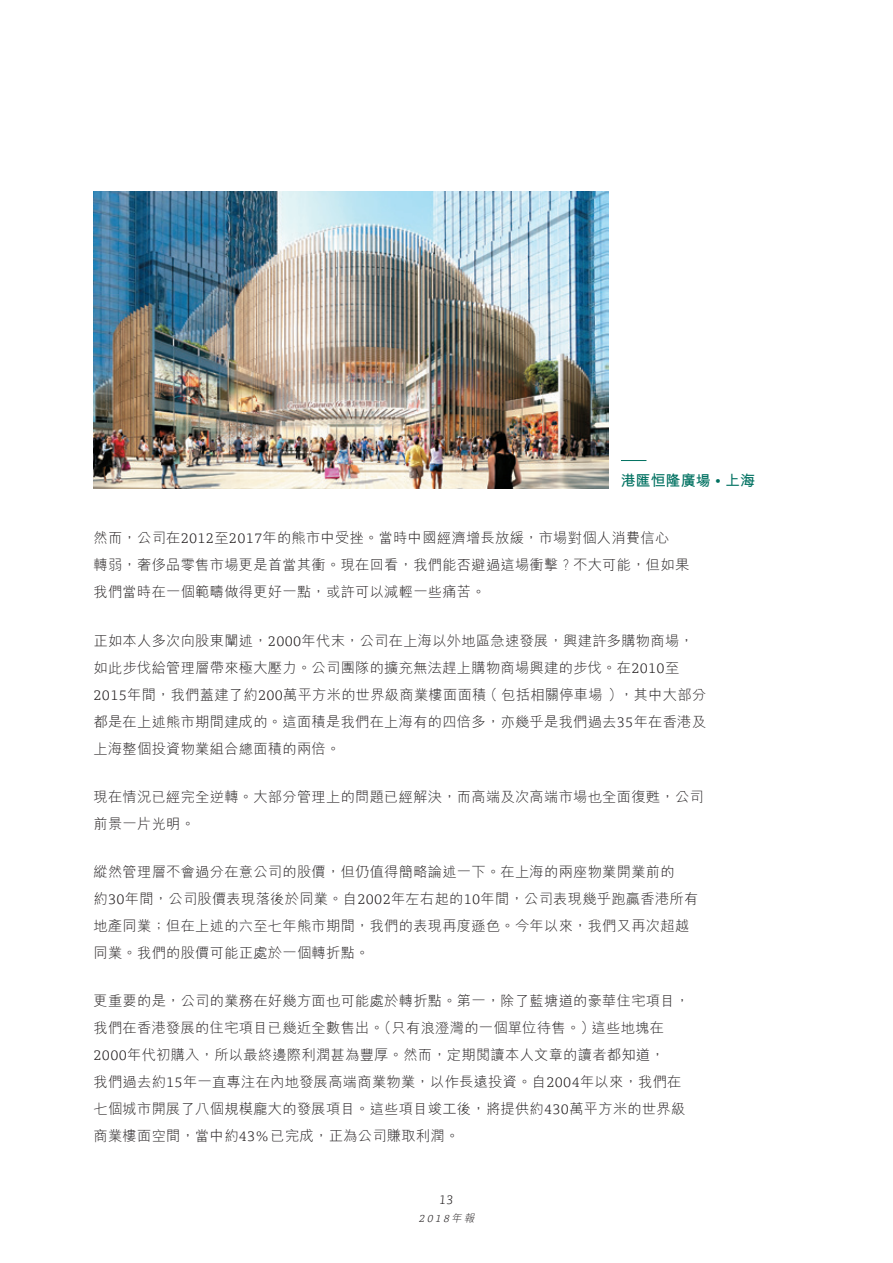
<style>
.page{position:relative;width:893px;height:1263px;background:#fff}
.page>*{position:absolute;margin:0;border:0;box-sizing:border-box;transform-origin:0 0}
.t1{font:700 15px "M Hei HK";color:#007161}
.t2{font:300 14.25px/27px "M Hei HK";letter-spacing:.02em;color:#231f20}
.t3{font:italic 300 12.75px "Tisa OT";color:#231f20}
.t4{font:italic 300 10.5px "Tisa OT";color:#231f20}
.s1{font-size:10.5px}
.s2{font-family:"Tisa OT"}
.s3{font-family:"M Hei HK"}
</style>
<div class="page">
<svg style="left:621px;top:460px;width:25px;height:1px"></svg>
<img style="left:94px;top:191px;width:514px;height:297px">
<p class="t1" style="left:621px;top:470px;width:136px">港匯恒隆廣場 <span class="s1">‧</span> 上海</p>
<p class="t2" style="left:94px;top:524px;width:597px">然而，公司在<span class="s2">2012</span>至<span class="s2">2017</span>年的熊市中受挫。當時中國經濟增長放緩，市場對個人消費信心<br>轉弱，奢侈品零售市場更是首當其衝。現在回看，我們能否避過這場衝擊？不大可能，但如果我們當時在一個範疇做得更好一點，或許可以減輕一些痛苦。</p>
<p class="t2" style="left:94px;top:627px;width:614px">正如本人多次向股東闡述，<span class="s2">2000</span>年代末，公司在上海以外地區急速發展，興建許多購物商場，如此步伐給管理層帶來極大壓力。公司團隊的擴充無法趕上購物商場興建的步伐。在<span class="s2">2010</span>至<span class="s2">2015</span>年間，我們蓋建了約<span class="s2">200</span>萬平方米的世界級商業樓面面積﹙包括相關停車場﹚，其中大部分都是在上述熊市期間建成的。這面積是我們在上海有的四倍多，亦幾乎是我們過去<span class="s2">35</span>年在香港及上海整個投資物業組合總面積的兩倍。</p>
<p class="t2" style="left:94px;top:783px;width:612px">現在情況已經完全逆轉。大部分管理上的問題已經解決，而高端及次高端市場也全面復甦，公司前景一片光明。</p>
<p class="t2" style="left:94px;top:858px;width:606px">縱然管理層不會過分在意公司的股價，但仍值得簡略論述一下。在上海的兩座物業開業前的約<span class="s2">30</span>年間，公司股價表現落後於同業。自<span class="s2">2002</span>年左右起的<span class="s2">10</span>年間，公司表現幾乎跑贏香港所有地產同業；但在上述的六至七年熊市期間，我們的表現再度遜色。今年以來，我們又再次超越同業。我們的股價可能正處於一個轉折點。</p>
<p class="t2" style="left:94px;top:987px;width:597px">更重要的是，公司的業務在好幾方面也可能處於轉折點。第一，除了藍塘道的豪華住宅項目，我們在香港發展的住宅項目已幾近全數售出。（只有浪澄灣的一個單位待售。）這些地塊在<span class="s2">2000</span>年代初購入，所以最終邊際利潤甚為豐厚。然而，定期閱讀本人文章的讀者都知道，<br>我們過去約<span class="s2">15</span>年一直專注在內地發展高端商業物業，以作長遠投資。自<span class="s2">2004</span>年以來，我們在七個城市開展了八個規模龐大的發展項目。這些項目竣工後，將提供約<span class="s2">430</span>萬平方米的世界級商業樓面空間，當中約<span class="s2">43%</span>已完成，正為公司賺取利潤。</p>
<p class="t3" style="left:439px;top:1192px;width:16px">13</p>
<p class="t4" style="left:418px;top:1212px;width:60px">2018<span class="s3">年報</span></p>
</div>
